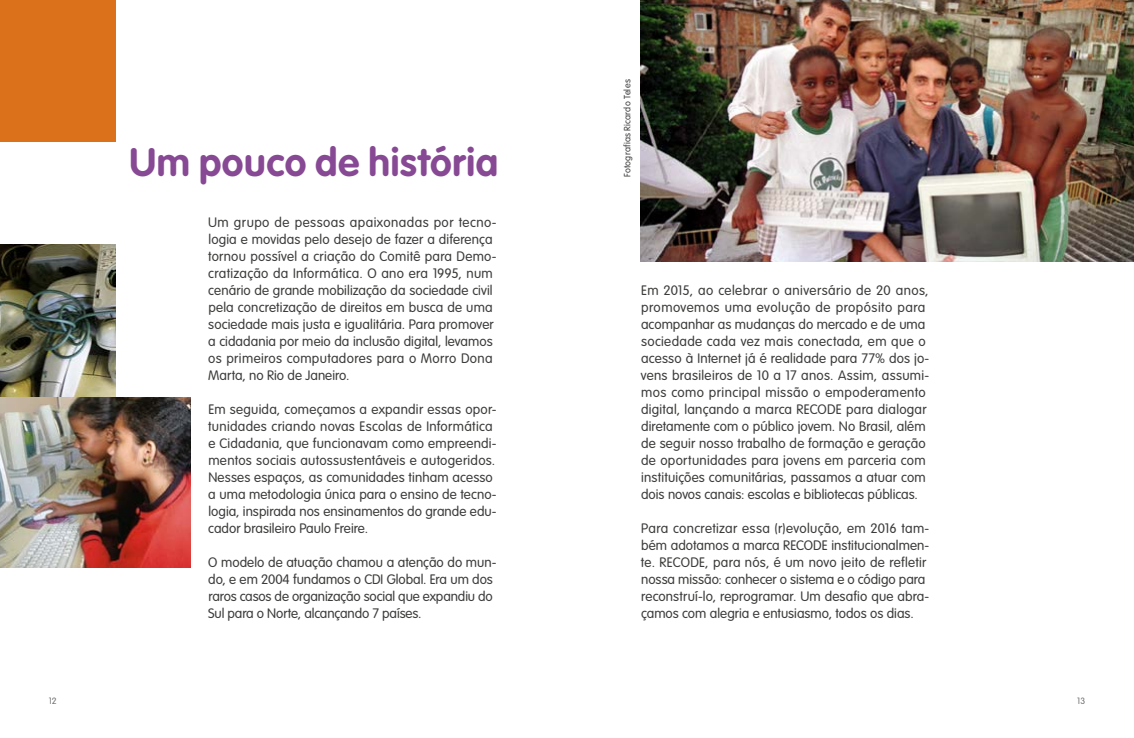
<style>
.page{position:relative;width:1134px;height:738px;background:#fff}
.page>*{position:absolute;margin:0;border:0;box-sizing:border-box;transform-origin:0 0}
.t1{font:700 39px "VAG Rounded Std";letter-spacing:.015em;color:#874894}
.t2{font:300 13.5px/17px "VAG Rounded Std";letter-spacing:.01em;color:#3c3c3b}
.t3{font:300 9px "VAG Rounded Std";letter-spacing:.02em;color:#3c3c3b}
.t4{font:300 9px "VAG Rounded Std";color:#706f6f}
</style>
<div class="page">
<div style="left:0;top:0;width:115px;height:142px;background:#dc711b"></div>
<img style="left:0;top:244px;width:115px;height:153px">
<img style="left:641px;top:0;width:493px;height:261px">
<img style="left:0;top:397px;width:191px;height:170px">
<h1 class="t1" style="left:129px;top:139px;width:370px">Um pouco de história</h1>
<p class="t2" style="left:208px;top:214px;width:290px">Um grupo de pessoas apaixonadas por tecno&shy;logia e movidas pelo desejo de fazer a diferença tornou possível a criação do Comitê para Demo&shy;cratização da Informática. O ano era 1995, num cenário de grande mobilização da sociedade civil pela concretização de direitos em busca de uma sociedade mais justa e igualitária. Para promover a cidadania por meio da inclusão digital, levamos os primeiros computadores para o Morro Dona Marta, no Rio de Janeiro.</p>
<p class="t2" style="left:208px;top:401px;width:290px">Em seguida, começamos a expandir essas opor&shy;tunidades criando novas Escolas de Informática e Cidadania, que funcionavam como empreendi&shy;mentos sociais autossustentáveis e autogeridos.<br>Nesses espaços, as comunidades tinham acesso a uma metodologia única para o ensino de tecno&shy;logia, inspirada nos ensinamentos do grande edu&shy;cador brasileiro Paulo Freire.</p>
<p class="t2" style="left:208px;top:554px;width:290px">O modelo de atuação chamou a atenção do mun&shy;do, e em 2004 fundamos o CDI Global. Era um dos raros casos de organização social que expandiu do Sul para o Norte, alcançando 7 países.</p>
<p class="t3" style="left:622px;top:177px;width:99px;rotate:-90deg">Fotografias Ricardo Teles</p>
<p class="t2" style="left:641px;top:282px;width:290px">Em 2015, ao celebrar o aniversário de 20 anos, promovemos uma evolução de propósito para acompanhar as mudanças do mercado e de uma sociedade cada vez mais conectada, em que o acesso à Internet já é realidade para 77% dos jo&shy;vens brasileiros de 10 a 17 anos. Assim, assumi&shy;mos como principal missão o empoderamento digital, lançando a marca RECODE para dialogar diretamente com o público jovem. No Brasil, além de seguir nosso trabalho de formação e geração de oportunidades para jovens em parceria com instituições comunitárias, passamos a atuar com dois novos canais: escolas e bibliotecas públicas.</p>
<p class="t2" style="left:641px;top:520px;width:290px">Para concretizar essa (r)evolução, em 2016 tam&shy;bém adotamos a marca RECODE institucionalmen&shy;te. RECODE, para nós, é um novo jeito de refletir nossa missão: conhecer o sistema e o código para reconstruí-lo, reprogramar. Um desafio que abra&shy;çamos com alegria e entusiasmo, todos os dias.</p>
<p class="t4" style="left:49px;top:694px;width:9px">12</p>
<p class="t4" style="left:1077px;top:694px;width:9px">13</p>
</div>
